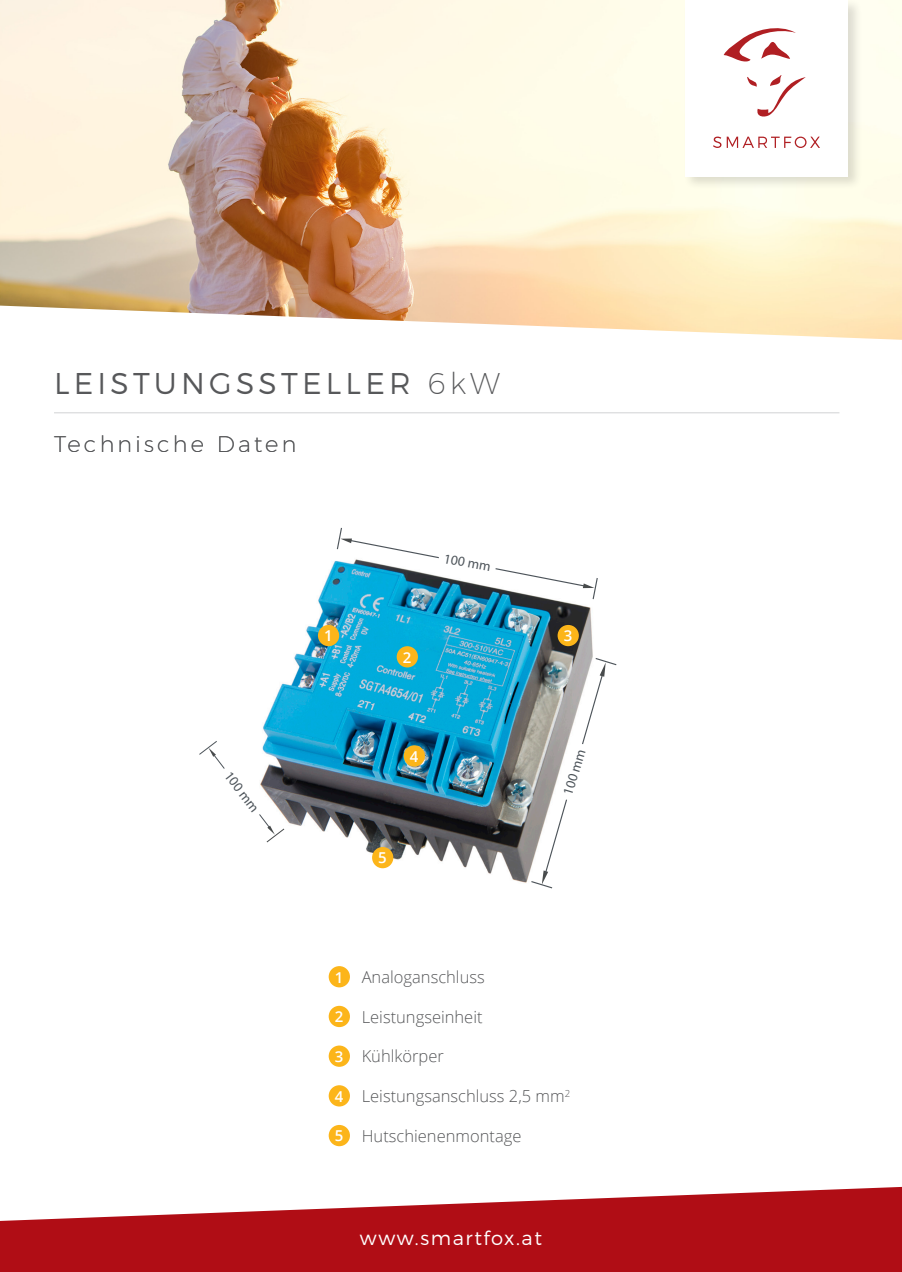
<style>
.page{position:relative;width:902px;height:1272px;background:#fff}
.page>*{position:absolute;margin:0;border:0;box-sizing:border-box;transform-origin:0 0}
.t1{font:300 30px "Montserrat";letter-spacing:.14em;color:#57585a}
.t2{font:200 22.5px "Montserrat";letter-spacing:.14em;color:#57585a}
.t3{font:300 19.5px "Montserrat";letter-spacing:.08em;color:#fff}
.Smartfox_Text{font:300 16.5px "Open Sans";color:#57585a}
.t4{font:600 15px "Open Sans";color:#fff}
.t5{font:13.8px "Myriad Pro";color:#4d545a}
.s1{font-weight:200}
.s2{font-weight:600;font-size:15px;color:#fff}
</style>
<div class="page">
<svg style="left:0;top:1187px;width:901px;height:84px;fill:#b00d15"></svg>
<img style="left:263px;top:561px;width:330px;height:322px">
<svg style="left:530px;top:657px;width:87px;height:232px"></svg>
<svg style="left:336px;top:527px;width:262px;height:73px"></svg>
<svg style="left:199px;top:740px;width:86px;height:103px"></svg>
<img style="left:0;top:0;width:901px;height:305px">
<svg style="left:0;top:305px;width:901px;height:35px"></svg>
<hr style="left:54px;top:412px;width:785px;height:1px;background:#d1d2d4">
<div style="left:682px;top:0;width:180px;height:191px;background:#231f20;opacity:.15"></div>
<div style="left:685px;top:0;width:162px;height:176px;background:#fff"></div>
<svg style="left:723px;top:28px;width:72px;height:34px"></svg>
<svg style="left:747px;top:75px;width:58px;height:42px"></svg>
<svg style="left:713px;top:137px;width:107px;height:11px"></svg>
<div style="left:318px;top:625px;width:21px;height:21px;background:#fcb51a;border-radius:50%"></div>
<div style="left:396px;top:646px;width:22px;height:21px;background:#fcb51a;border-radius:50%"></div>
<div style="left:557px;top:625px;width:21px;height:21px;background:#fcb51a;border-radius:50%"></div>
<div style="left:403px;top:745px;width:22px;height:21px;background:#fcb51a;border-radius:50%"></div>
<div style="left:372px;top:847px;width:21px;height:21px;background:#fcb51a;border-radius:50%"></div>
<div style="left:328px;top:966px;width:22px;height:21px;background:#fcb51a;border-radius:50%"></div>
<div style="left:328px;top:1005px;width:22px;height:22px;background:#fcb51a;border-radius:50%"></div>
<div style="left:328px;top:1045px;width:22px;height:21px;background:#fcb51a;border-radius:50%"></div>
<div style="left:328px;top:1085px;width:22px;height:21px;background:#fcb51a;border-radius:50%"></div>
<div style="left:328px;top:1124px;width:22px;height:22px;background:#fcb51a;border-radius:50%"></div>
<p class="t1" style="left:54px;top:364px;width:447px">LEISTUNGSSTELLER <span class="s1">6kW</span></p>
<p class="t2" style="left:54px;top:430px;width:244px">Technische Daten</p>
<p class="t5" style="left:234px;top:767px;width:49px;rotate:52deg">100 mm</p>
<p class="t4" style="left:324px;top:625px;width:10px">1</p>
<p class="t4" style="left:403px;top:646px;width:10px">2</p>
<p class="t5" style="left:445px;top:549px;width:49px;rotate:11deg">100 mm</p>
<p class="t4" style="left:410px;top:746px;width:10px">4</p>
<p class="t4" style="left:378px;top:847px;width:10px">5</p>
<p class="t4" style="left:563px;top:625px;width:10px">3</p>
<p class="t5" style="left:559px;top:792px;width:49px;rotate:-73deg">100 mm</p>
<p class="Smartfox_Text" style="left:335px;top:965px;width:151px"><span class="s2">1</span> Analoganschluss</p>
<p class="Smartfox_Text" style="left:335px;top:1005px;width:149px"><span class="s2">2</span> Leistungseinheit</p>
<p class="Smartfox_Text" style="left:335px;top:1045px;width:110px"><span class="s2">3</span> Kühlkörper</p>
<p class="Smartfox_Text" style="left:335px;top:1084px;width:237px"><span class="s2">4</span> Leistungsanschluss 2,5 mm<sup>2</sup></p>
<p class="Smartfox_Text" style="left:335px;top:1124px;width:188px"><span class="s2">5</span> Hutschienenmontage</p>
<p class="t3" style="left:360px;top:1226px;width:183px">www.smartfox.at</p>
</div>
